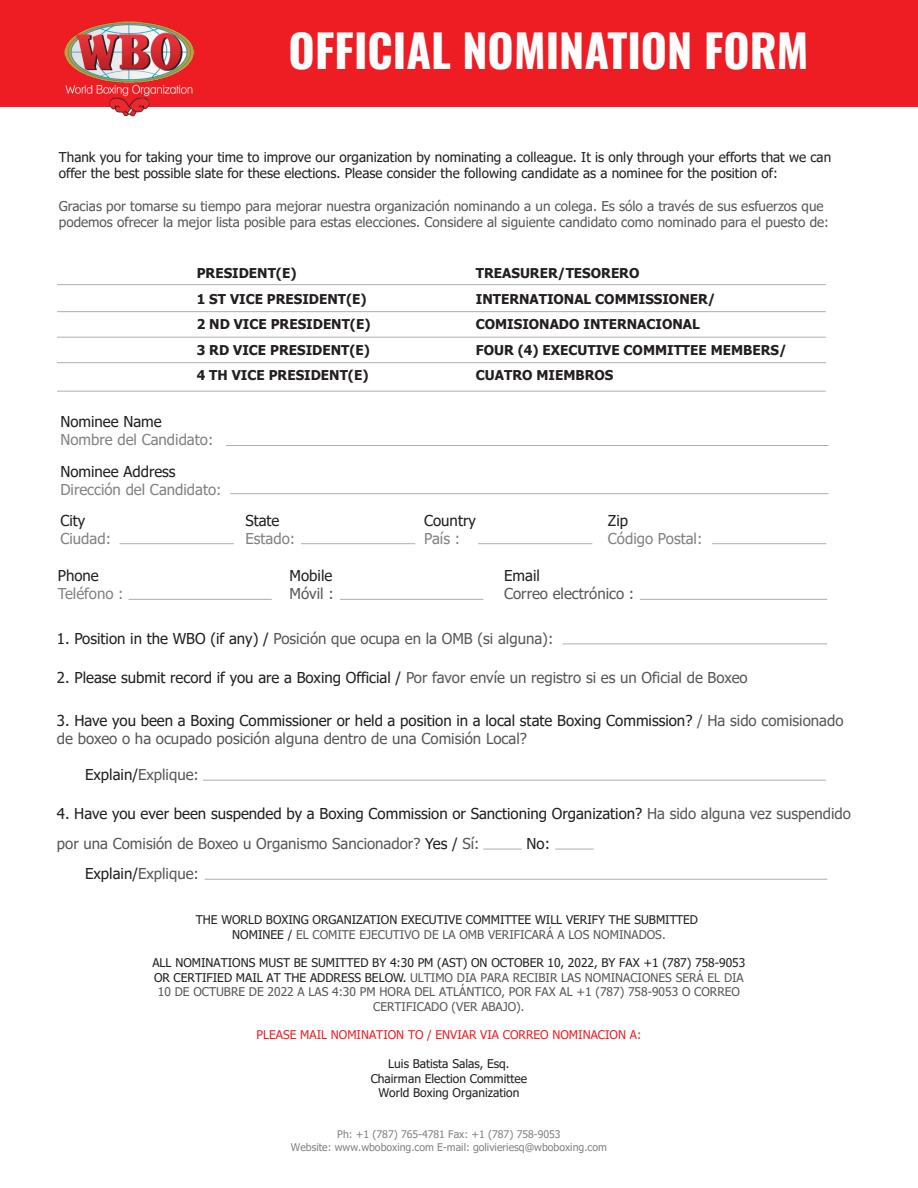
<style>
.page{position:relative;width:918px;height:1188px;background:#fff}
.page>*{position:absolute;margin:0;border:0;box-sizing:border-box;transform-origin:0 0}
.t1{font:700 45px "Oswald";color:#fff}
.t2{font:15px/18px "Tahoma";color:#231f20}
.t3{font:15px "Tahoma";color:#57585a}
.t4{font:15px "Tahoma";color:#808285}
.t5{font:13.5px/16.2px "Tahoma";color:#57585a}
.t6{font:13.5px/16.2px "Tahoma";color:#231f20}
.t7{font:700 13.5px/25.5px "Tahoma";color:#231f20}
.t8{font:12px/14.4px "Tahoma";color:#57585a;text-align:center}
.t9{font:12px/14.4px "Tahoma";color:#231f20;text-align:center}
.t10{font:12px "Tahoma";color:#ee1f23}
.t11{font:10.5px/12.6px "Tahoma";color:#808285;text-align:center}
.s1{color:#231f20}
.s2{color:#57585a}
</style>
<div class="page">
<div style="left:0;top:0;width:918px;height:107px;background:#ee1d23"></div>
<hr style="left:57px;top:284px;width:769px;height:1px;background:#acadb1">
<hr style="left:57px;top:311px;width:769px;height:1px;background:#acadb1">
<hr style="left:57px;top:337px;width:769px;height:1px;background:#acadb1">
<hr style="left:57px;top:362px;width:769px;height:1px;background:#acadb1">
<hr style="left:57px;top:391px;width:769px;height:1px;background:#acadb1">
<hr style="left:226px;top:445px;width:602px;height:1px;background:#acadb1">
<hr style="left:230px;top:493px;width:599px;height:1px;background:#acadb1">
<hr style="left:120px;top:543px;width:114px;height:1px;background:#acadb1">
<hr style="left:129px;top:599px;width:143px;height:1px;background:#acadb1">
<hr style="left:301px;top:543px;width:114px;height:1px;background:#acadb1">
<hr style="left:478px;top:543px;width:114px;height:1px;background:#acadb1">
<hr style="left:712px;top:543px;width:114px;height:1px;background:#acadb1">
<hr style="left:340px;top:599px;width:143px;height:1px;background:#acadb1">
<hr style="left:640px;top:599px;width:187px;height:1px;background:#acadb1">
<hr style="left:563px;top:644px;width:264px;height:1px;background:#acadb1">
<hr style="left:203px;top:780px;width:623px;height:1px;background:#acadb1">
<hr style="left:205px;top:879px;width:622px;height:1px;background:#acadb1">
<hr style="left:483px;top:849px;width:39px;height:1px;background:#acadb1">
<hr style="left:555px;top:849px;width:39px;height:1px;background:#acadb1">
<img style="left:65px;top:21px;width:130px;height:95px">
<h1 class="t1" style="left:289px;top:11px;width:521px">OFFICIAL NOMINATION FORM</h1>
<p class="t6" style="left:59px;top:150px;width:774px">Thank you for taking your time to improve our organization by nominating a colleague. It is only through your efforts that we can offer the best possible slate for these elections. Please consider the following candidate as a nominee for the position of:</p>
<p class="t5" style="left:59px;top:198px;width:772px">Gracias por tomarse su tiempo para mejorar nuestra organización nominando a un colega. Es sólo a través de sus esfuerzos que podemos ofrecer la mejor lista posible para estas elecciones. Considere al siguiente candidato como nominado para el puesto de:</p>
<p class="t7" style="left:197px;top:261px;width:175px">PRESIDENT(E)<br>1 ST VICE PRESIDENT(E)<br>2 ND VICE PRESIDENT(E)<br>3 RD VICE PRESIDENT(E)<br>4 TH VICE PRESIDENT(E)</p>
<p class="t2" style="left:60px;top:414px;width:103px">Nominee Name</p>
<p class="t4" style="left:60px;top:430px;width:154px">Nombre del Candidato:</p>
<p class="t2" style="left:60px;top:463px;width:117px">Nominee Address</p>
<p class="t4" style="left:60px;top:479px;width:163px">Dirección del Candidato:</p>
<p class="t2" style="left:60px;top:513px;width:26px">City</p>
<p class="t4" style="left:60px;top:529px;width:52px">Ciudad:</p>
<p class="t2" style="left:245px;top:512px;width:36px">State</p>
<p class="t4" style="left:245px;top:528px;width:51px">Estado:</p>
<p class="t7" style="left:476px;top:261px;width:313px">TREASURER/TESORERO<br>INTERNATIONAL COMMISSIONER/<br>COMISIONADO INTERNACIONAL<br>FOUR (4) EXECUTIVE COMMITTEE MEMBERS/<br>CUATRO MIEMBROS</p>
<p class="t2" style="left:424px;top:512px;width:53px">Country</p>
<p class="t4" style="left:424px;top:528px;width:37px">País :</p>
<p class="t2" style="left:608px;top:513px;width:22px">Zip</p>
<p class="t4" style="left:608px;top:529px;width:96px">Código Postal:</p>
<p class="t2" style="left:58px;top:568px;width:43px">Phone</p>
<p class="t4" style="left:58px;top:584px;width:67px">Teléfono :</p>
<p class="t2" style="left:290px;top:568px;width:44px">Mobile</p>
<p class="t3" style="left:290px;top:584px;width:46px">Móvil :</p>
<p class="t2" style="left:504px;top:568px;width:37px">Email</p>
<p class="t3" style="left:504px;top:584px;width:132px">Correo electrónico :</p>
<p class="t3" style="left:57px;top:628px;width:498px"><span class="s1">1. Position in the WBO (if any) /</span> Posición que ocupa en la OMB (si alguna):</p>
<p class="t2" style="left:57px;top:669px;width:692px">2. Please submit record if you are a Boxing Official / <span class="s2">Por favor envíe un registro si es un Oficial de Boxeo</span></p>
<p class="t2" style="left:57px;top:713px;width:788px">3. Have you been a Boxing Commissioner or held a position in a local state Boxing Commission? <span class="s2">/ Ha sido comisionado de boxeo o ha ocupado posición alguna dentro de una Comisión Local?</span></p>
<p class="t3" style="left:85px;top:765px;width:115px"><span class="s1">Explain/</span>Explique:</p>
<p class="t2" style="left:57px;top:800px;width:795px;line-height:30px">4. Have you ever been suspended by a Boxing Commission or Sanctioning Organization? <span class="s2">Ha sido alguna vez suspendido por una Comisión de Boxeo u Organismo Sancionador?</span> Yes / <span class="s2">Sí:</span></p>
<p class="t2" style="left:527px;top:836px;width:25px">No:</p>
<p class="t3" style="left:85px;top:864px;width:115px"><span class="s1">Explain/</span>Explique:</p>
<p class="t9" style="left:196px;top:913px;width:504px">THE WORLD BOXING ORGANIZATION EXECUTIVE COMMITTEE WILL VERIFY THE SUBMITTED<br>NOMINEE / <span class="s2">EL COMITE EJECUTIVO DE LA OMB VERIFICARÁ A LOS NOMINADOS.</span></p>
<p class="t8" style="left:152px;top:956px;width:594px"><span class="s1">ALL NOMINATIONS MUST BE SUMITTED BY 4:30 PM (AST) ON OCTOBER 10, 2022, BY FAX +1 (787) 758-9053<br>OR CERTIFIED MAIL AT THE ADDRESS BELOW.</span> ULTIMO DIA PARA RECIBIR LAS NOMINACIONES SERÁ EL DIA 10 DE OCTUBRE DE 2022 A LAS 4:30 PM HORA DEL ATLÁNTICO, POR FAX AL +1 (787) 758-9053 O CORREO CERTIFICADO (VER ABAJO).</p>
<p class="t10" style="left:257px;top:1027px;width:386px">PLEASE MAIL NOMINATION TO / ENVIAR VIA CORREO NOMINACION A:</p>
<p class="t9" style="left:371px;top:1057px;width:158px">Luis Batista Salas, Esq.<br>Chairman Election Committee<br>World Boxing Organization</p>
<p class="t11" style="left:291px;top:1129px;width:317px">Ph: +1 (787) 765-4781 Fax: +1 (787) 758-9053<br>Website: www.wboboxing.com E-mail: golivieriesq@wboboxing.com</p>
</div>
